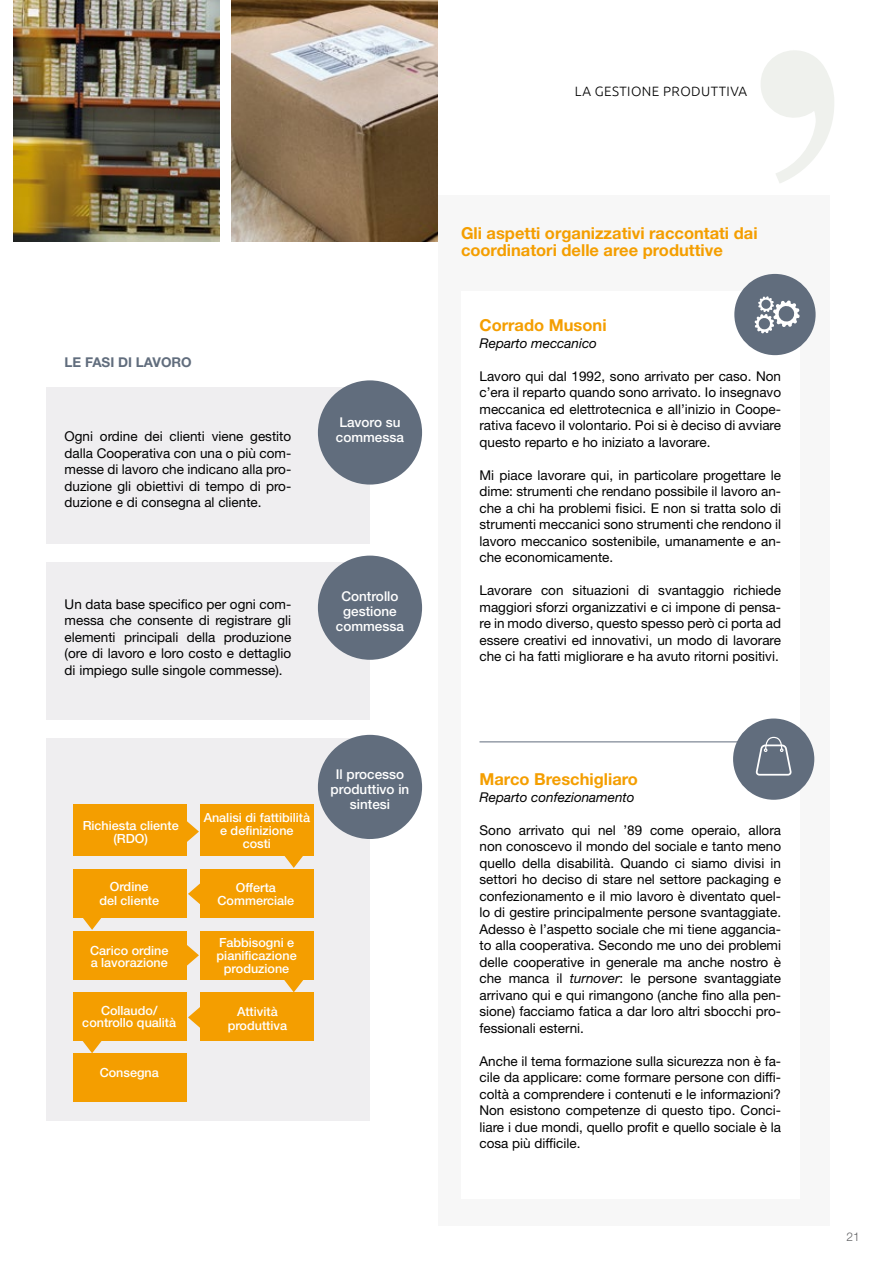
<style>
.page{position:relative;width:893px;height:1263px;background:#fff}
.page>*{position:absolute;margin:0;border:0;box-sizing:border-box;transform-origin:0 0}
.t1{font:700 16.5px/16.5px "Helvetica Neue LT Std";color:#f49e00}
.t2{font:13.5px/16.5px "Helvetica Neue LT Std";color:#000;text-align:justify}
.t3{font:500 13.5px/15px "Helvetica Neue LT Std";color:#fff;text-align:center}
.t4{font:italic 13.5px "Helvetica Neue LT Std";color:#000}
.t5{font:300 13.5px "Ubuntu";letter-spacing:.03em;color:#000}
.t6{font:700 13.5px "Helvetica Neue LT Std";color:#616d7d}
.t7{font:500 12.6px/12.6px "Helvetica Neue LT Std";color:#fff;text-align:center}
.t8{font:300 12px "Helvetica Neue LT Std";color:#616264}
.s1{font-style:italic}
</style>
<div class="page">
<div style="left:438px;top:196px;width:391px;height:1030px;background:#f7f7f7"></div>
<div style="left:47px;top:738px;width:323px;height:383px;background:#efeef0"></div>
<div style="left:47px;top:387px;width:323px;height:157px;background:#efeef0"></div>
<div style="left:47px;top:562px;width:323px;height:157px;background:#efeef0"></div>
<div style="left:461px;top:291px;width:339px;height:472px;background:#fff"></div>
<div style="left:461px;top:745px;width:339px;height:454px;background:#fff"></div>
<div style="left:734px;top:274px;width:82px;height:81px;background:#616d7d;border-radius:50%"></div>
<svg style="left:755px;top:296px;width:45px;height:37px"></svg>
<div style="left:318px;top:380px;width:104px;height:105px;background:#616d7d;border-radius:50%"></div>
<div style="left:318px;top:556px;width:104px;height:104px;background:#616d7d;border-radius:50%"></div>
<div style="left:73px;top:804px;width:114px;height:52px;background:#f49e00"></div>
<div style="left:200px;top:931px;width:114px;height:48px;background:#f49e00"></div>
<div style="left:200px;top:992px;width:114px;height:49px;background:#f49e00"></div>
<div style="left:200px;top:804px;width:114px;height:52px;background:#f49e00"></div>
<div style="left:73px;top:931px;width:114px;height:48px;background:#f49e00"></div>
<div style="left:73px;top:992px;width:114px;height:48px;background:#f49e00"></div>
<div style="left:200px;top:869px;width:114px;height:49px;background:#f49e00"></div>
<div style="left:73px;top:869px;width:114px;height:49px;background:#f49e00"></div>
<div style="left:73px;top:1053px;width:114px;height:49px;background:#f49e00"></div>
<svg style="left:187px;top:821px;width:12px;height:21px"></svg>
<svg style="left:187px;top:945px;width:12px;height:21px"></svg>
<svg style="left:284px;top:856px;width:19px;height:12px"></svg>
<svg style="left:284px;top:979px;width:20px;height:13px"></svg>
<svg style="left:83px;top:918px;width:18px;height:12px"></svg>
<svg style="left:82px;top:1040px;width:20px;height:13px"></svg>
<svg style="left:188px;top:883px;width:12px;height:21px"></svg>
<svg style="left:188px;top:1007px;width:12px;height:21px"></svg>
<div style="left:318px;top:735px;width:104px;height:104px;background:#616d7d;border-radius:50%"></div>
<hr style="left:479px;top:741px;width:277px;height:1px;background:#616d7d">
<div style="left:733px;top:718px;width:81px;height:82px;background:#616d7d;border-radius:50%"></div>
<svg style="left:755px;top:736px;width:36px;height:40px"></svg>
<svg style="left:761px;top:50px;width:73px;height:133px"></svg>
<img style="left:14px;top:0;width:205px;height:241px">
<img style="left:231px;top:0;width:206px;height:241px">
<p class="t6" style="left:65px;top:353px;width:129px">LE FASI DI LAVORO</p>
<p class="t2" style="left:65px;top:428px;width:228px">Ogni ordine dei clienti viene gestito dalla Cooperativa con una o più com&shy;messe di lavoro che indicano alla pro&shy;duzione gli obiettivi di tempo di pro&shy;duzione e di consegna al cliente.</p>
<p class="t2" style="left:65px;top:595px;width:228px">Un data base specifico per ogni com&shy;messa che consente di registrare gli elementi principali della produzione (ore di lavoro e loro costo e dettaglio di impiego sulle singole commesse).</p>
<p class="t3" style="left:336px;top:414px;width:70px;text-align:left">Lavoro su commessa</p>
<p class="t3" style="left:336px;top:589px;width:70px">Controllo gestione commessa</p>
<p class="t7" style="left:83px;top:819px;width:97px">Richiesta cliente (RDO)</p>
<p class="t7" style="left:99px;top:880px;width:61px;line-height:14.1px">Ordine<br>del cliente</p>
<p class="t7" style="left:90px;top:944px;width:80px;text-align:left">Carico ordine a lavorazione</p>
<p class="t7" style="left:82px;top:1004px;width:95px">Collaudo/ controllo qualità</p>
<p class="t7" style="left:100px;top:1066px;width:61px">Consegna</p>
<p class="t7" style="left:204px;top:811px;width:108px">Analisi di fattibilità e definizione<br>costi</p>
<p class="t7" style="left:217px;top:881px;width:78px">Offerta<br>Commerciale</p>
<p class="t7" style="left:217px;top:936px;width:82px">Fabbisogni e pianificazione produzione</p>
<p class="t7" style="left:228px;top:1004px;width:61px;line-height:14.1px">Attività produttiva</p>
<p class="t3" style="left:331px;top:767px;width:80px">Il processo produttivo in sintesi</p>
<p class="t5" style="left:575px;top:83px;width:174px">LA GESTIONE PRODUTTIVA</p>
<p class="t1" style="left:461px;top:225px;width:298px">Gli aspetti organizzativi raccontati dai coordinatori delle aree produttive</p>
<p class="t1" style="left:479px;top:317px;width:129px">Corrado Musoni</p>
<p class="t4" style="left:479px;top:335px;width:119px">Reparto meccanico</p>
<p class="t2" style="left:479px;top:368px;width:303px">Lavoro qui dal 1992, sono arrivato per caso. Non c’era il reparto quando sono arrivato. Io insegnavo meccanica ed elettrotecnica e all’inizio in Coope&shy;rativa facevo il volontario. Poi si è deciso di avviare questo reparto e ho iniziato a lavorare.</p>
<p class="t2" style="left:479px;top:466px;width:303px">Mi piace lavorare qui, in particolare progettare le dime: strumenti che rendano possibile il lavoro an&shy;che a chi ha problemi fisici. E non si tratta solo di strumenti meccanici sono strumenti che rendono il lavoro meccanico sostenibile, umanamente e an&shy;che economicamente.</p>
<p class="t2" style="left:479px;top:582px;width:303px">Lavorare con situazioni di svantaggio richiede maggiori sforzi organizzativi e ci impone di pensa&shy;re in modo diverso, questo spesso però ci porta ad essere creativi ed innovativi, un modo di lavorare che ci ha fatti migliorare e ha avuto ritorni positivi.</p>
<p class="t1" style="left:479px;top:770px;width:160px">Marco Breschigliaro</p>
<p class="t4" style="left:479px;top:789px;width:157px">Reparto confezionamento</p>
<p class="t2" style="left:479px;top:821px;width:303px">Sono arrivato qui nel ’89 come operaio, allora non conoscevo il mondo del sociale e tanto meno quello della disabilità. Quando ci siamo divisi in settori ho deciso di stare nel settore packaging e confezionamento e il mio lavoro è diventato quel&shy;lo di gestire principalmente persone svantaggiate.<br>Adesso è l’aspetto sociale che mi tiene aggancia&shy;to alla cooperativa. Secondo me uno dei problemi delle cooperative in generale ma anche nostro è che manca il <span class="s1">turnover</span>: le persone svantaggiate arrivano qui e qui rimangono (anche fino alla pen&shy;sione) facciamo fatica a dar loro altri sbocchi pro&shy;fessionali esterni.</p>
<p class="t2" style="left:479px;top:1052px;width:303px">Anche il tema formazione sulla sicurezza non è fa&shy;cile da applicare: come formare persone con diffi&shy;coltà a comprendere i contenuti e le informazioni?<br>Non esistono competenze di questo tipo. Conci&shy;liare i due mondi, quello profit e quello sociale è la cosa più difficile.</p>
<p class="t8" style="left:846px;top:1229px;width:15px">21</p>
</div>
